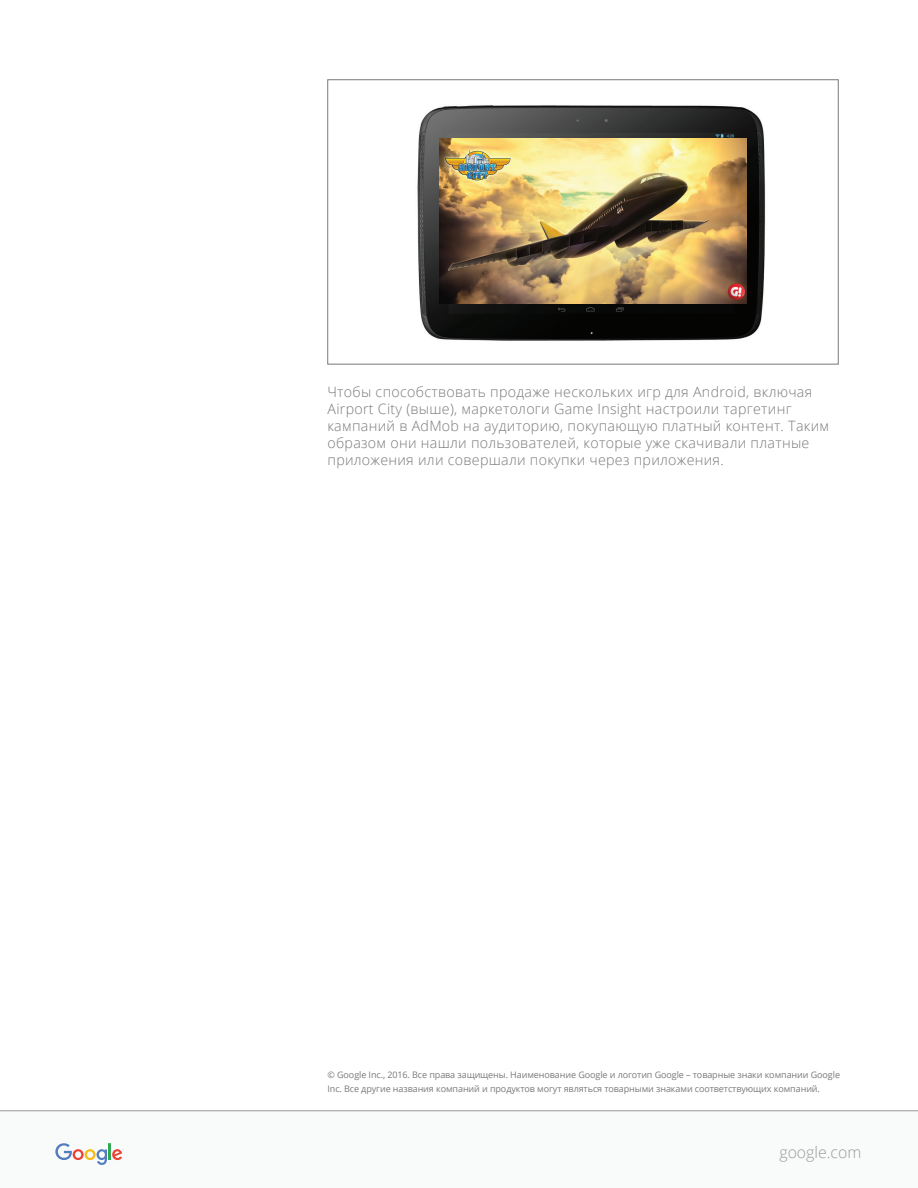
<style>
.page{position:relative;width:918px;height:1188px;background:#fff}
.page>*{position:absolute;margin:0;border:0;box-sizing:border-box;transform-origin:0 0}
.t1{font:300 15.9px "Open Sans";color:#999}
.t2{font:300 14.25px/17.1px "Open Sans";letter-spacing:.02em;color:#79797a}
.t3{font:9px/13.5px "Open Sans";letter-spacing:-.01em;color:#79797a}
</style>
<div class="page">
<div style="left:0;top:1111px;width:918px;height:77px;background:#f9fafa"></div>
<hr style="left:0;top:1110px;width:918px;height:1px;background:#999">
<svg style="left:55px;top:1143px;width:68px;height:22px"></svg>
<img style="left:417px;top:105px;width:349px;height:236px">
<img style="left:440px;top:139px;width:306px;height:164px">
<div style="left:327px;top:80px;width:512px;height:284px;border:1px solid #79797a"></div>
<p class="t2" style="left:327px;top:382px;width:503px">Чтобы способствовать продаже нескольких игр для Android, включая Airport City (выше), маркетологи Game Insight настроили таргетинг кампаний в AdMob на аудиторию, покупающую платный контент. Таким образом они нашли пользователей, которые уже скачивали платные приложения или совершали покупки через приложения.</p>
<p class="t3" style="left:327px;top:1068px;width:514px">© Google Inc., 2016. Все права защищены. Наименование Google и логотип Google – товарные знаки компании Google<br>Inc. Все другие названия компаний и продуктов могут являться товарными знаками соответствующих компаний.</p>
<p class="t1" style="left:779px;top:1141px;width:83px">google.com</p>
</div>
